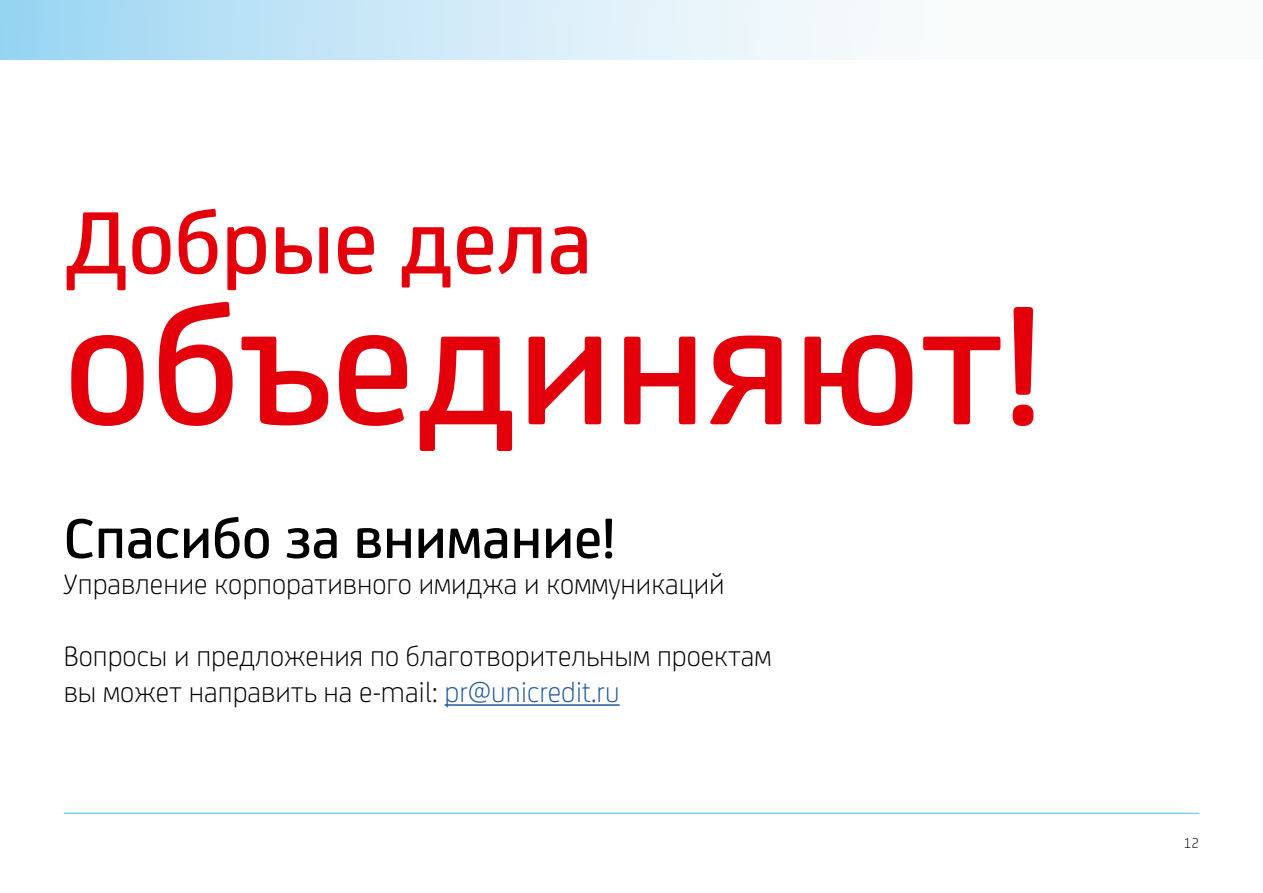
<style>
.page{position:relative;width:1263px;height:893px;background:#fff}
.page>*{position:absolute;margin:0;border:0;box-sizing:border-box;transform-origin:0 0}
.t1{font:500 178.95px "Uni Credit CY";color:#e3000b}
.t2{font:500 94.35px "Uni Credit CY";color:#e3000b}
.t3{font:500 60px "Uni Credit CY";color:#000}
.t4{font:300 30px "Uni Credit CY";color:#000}
.t5{font:300 15px "Uni Credit CY";color:#000}
.s1{color:#22599b}
</style>
<div class="page">
<hr style="left:64px;top:813px;width:1135px;height:1px;background:#3fbeeb">
<svg style="left:0;top:0;width:869px;height:60px;background:#cbe8f7"></svg>
<hr style="left:445px;top:704px;width:175px;height:2px;background:#22599b">
<p class="t2" style="left:64px;top:173px;width:530px">Добрые дела</p>
<p class="t1" style="left:64px;top:234px;width:980px">объединяют!</p>
<p class="t3" style="left:64px;top:494px;width:553px">Спасибо за внимание!</p>
<p class="t4" style="left:64px;top:563px;width:662px">Управление корпоративного имиджа и коммуникаций</p>
<p class="t4" style="left:64px;top:635px;width:709px">Вопросы и предложения по благотворительным проектам</p>
<p class="t4" style="left:64px;top:671px;width:557px">вы может направить на e-mail: <span class="s1">pr@unicredit.ru</span></p>
<p class="t5" style="left:1184px;top:832px;width:17px">12</p>
</div>
